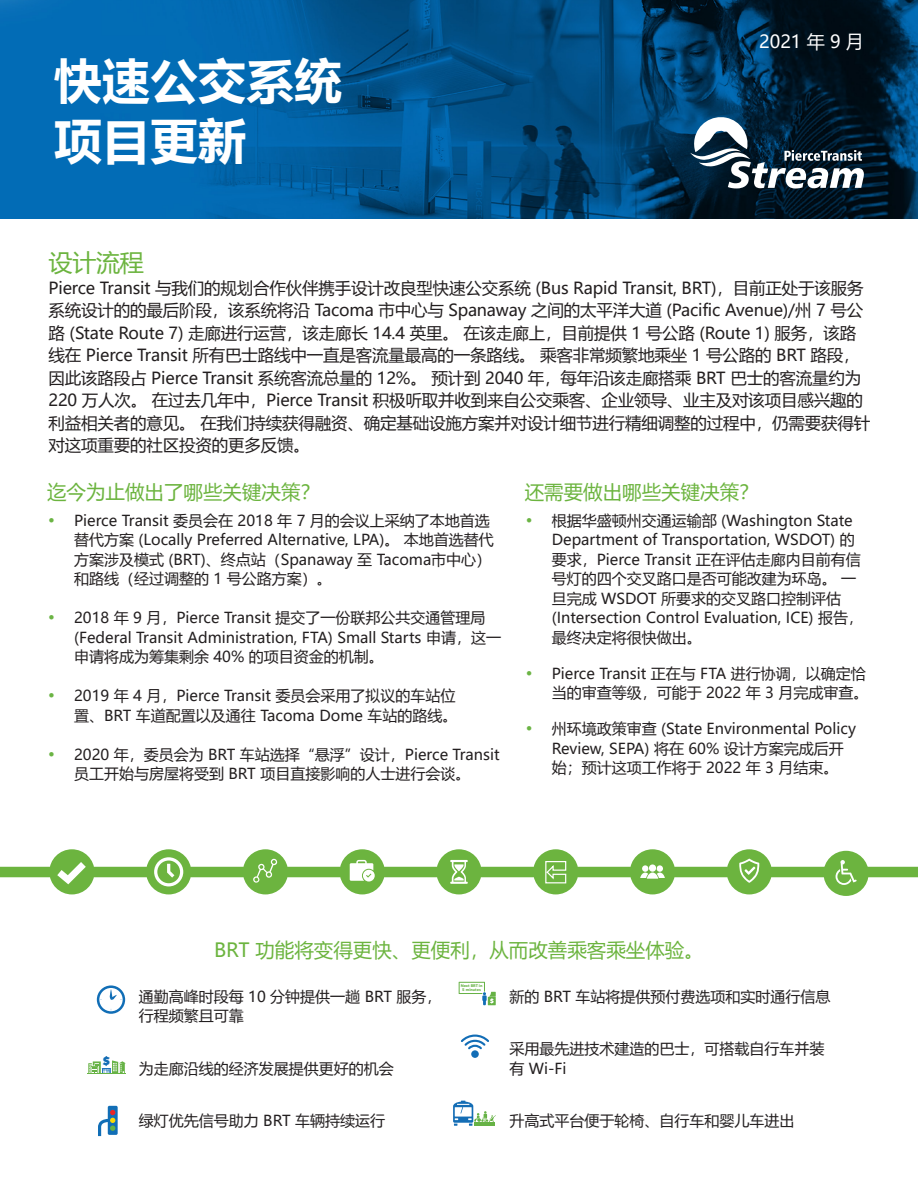
<style>
.page{position:relative;width:918px;height:1188px;background:#fff}
.page>*{position:absolute;margin:0;border:0;box-sizing:border-box;transform-origin:0 0}
.t1{font:700 48px/60px "Microsoft Ya Hei";color:#fff}
.t2{font:24px "Microsoft Ya Hei";color:#6cb43f}
.t3{font:19.5px "Microsoft Ya Hei";color:#6cb43f}
.t4{font:18px "Microsoft Ya Hei";color:#fff}
.t5{font:16.5px/22.5px "Microsoft Ya Hei";letter-spacing:-.01em;color:#231f20}
.t6{font:15px/19.5px "Microsoft Ya Hei";color:#231f20}
.t7{font:800 11.4px "Avenir Next";color:#146db5}
.t8{font:700 3.9px/4.7px "Avenir Next";color:#66b245;text-align:center}
.s1{font-family:"Humanist 777 BT Roman Condensed B";color:#6bb444}
</style>
<div class="page">
<img style="left:0;top:0;width:918px;height:218px">
<svg style="left:690px;top:115px;width:174px;height:74px"></svg>
<div style="left:0;top:867px;width:918px;height:10px;background:#6cb43f"></div>
<div style="left:49px;top:849px;width:46px;height:45px;background:#6cb43f;border-radius:50%"></div>
<svg style="left:57px;top:862px;width:29px;height:22px"></svg>
<div style="left:146px;top:849px;width:45px;height:45px;background:#6cb43f;border-radius:50%"></div>
<svg style="left:154px;top:857px;width:29px;height:29px"></svg>
<div style="left:243px;top:849px;width:45px;height:45px;background:#6cb43f;border-radius:50%"></div>
<svg style="left:253px;top:859px;width:24px;height:24px"></svg>
<div style="left:340px;top:849px;width:45px;height:45px;background:#6cb43f;border-radius:50%"></div>
<svg style="left:350px;top:860px;width:25px;height:22px"></svg>
<div style="left:436px;top:849px;width:46px;height:45px;background:#6cb43f;border-radius:50%"></div>
<svg style="left:450px;top:860px;width:18px;height:24px"></svg>
<div style="left:533px;top:849px;width:45px;height:45px;background:#6cb43f;border-radius:50%"></div>
<svg style="left:545px;top:861px;width:21px;height:23px"></svg>
<div style="left:630px;top:849px;width:45px;height:45px;background:#6cb43f;border-radius:50%"></div>
<svg style="left:640px;top:864px;width:25px;height:15px"></svg>
<div style="left:727px;top:849px;width:45px;height:45px;background:#6cb43f;border-radius:50%"></div>
<svg style="left:739px;top:859px;width:20px;height:24px"></svg>
<div style="left:823px;top:851px;width:46px;height:45px;background:#6cb43f;border-radius:50%"></div>
<svg style="left:836px;top:860px;width:21px;height:25px"></svg>
<svg style="left:97px;top:988px;width:28px;height:26px"></svg>
<div style="left:97px;top:985px;width:28px;height:29px;border:3px solid #116eb6;border-radius:50%"></div>
<svg style="left:110px;top:989px;width:12px;height:12px"></svg>
<svg style="left:88px;top:1060px;width:38px;height:13px"></svg>
<hr style="left:87px;top:1073px;width:39px;height:1px;background:#68b345">
<svg style="left:98px;top:1106px;width:20px;height:30px"></svg>
<svg style="left:458px;top:981px;width:27px;height:13px"></svg>
<svg style="left:459px;top:982px;width:37px;height:23px"></svg>
<div style="left:471px;top:1050px;width:8px;height:8px;background:#126db6;border-radius:50%"></div>
<svg style="left:461px;top:1034px;width:28px;height:17px"></svg>
<svg style="left:453px;top:1101px;width:43px;height:25px"></svg>
<h1 class="t1" style="left:54px;top:49px;width:289px">快速公交系统项目更新</h1>
<p class="t4" style="left:759px;top:29px;width:106px">2021 年 9 月</p>
<h2 class="t2" style="left:49px;top:247px;width:97px">设计流程</h2>
<p class="t5" style="left:49px;top:276px;width:823px">Pierce Transit 与我们的规划合作伙伴携手设计改良型快速公交系统 (Bus Rapid Transit, BRT)，目前正处于该服务系统设计的的最后阶段，该系统将沿 Tacoma 市中心与 Spanaway 之间的太平洋大道 (Pacific Avenue)/州 7 号公路 (State Route 7) 走廊进行运营，该走廊长 14.4 英里。 在该走廊上，目前提供 1 号公路 (Route 1) 服务，该路线在 Pierce Transit 所有巴士路线中一直是客流量最高的一条路线。 乘客非常频繁地乘坐 1 号公路的 BRT 路段，因此该路段占 Pierce Transit 系统客流总量的 12%。 预计到 2040 年，每年沿该走廊搭乘 BRT 巴士的客流量约为220 万人次。 在过去几年中，Pierce Transit 积极听取并收到来自公交乘客、企业领导、业主及对该项目感兴趣的利益相关者的意见。 在我们持续获得融资、确定基础设施方案并对设计细节进行精细调整的过程中，仍需要获得针对这项重要的社区投资的更多反馈。</p>
<h3 class="t3" style="left:47px;top:479px;width:274px">迄今为止做出了哪些关键决策？</h3>
<p class="t6" style="left:74px;top:510px;width:421px;text-indent:-27px"><span class="s1">•</span> Pierce Transit 委员会在 2018 年 7 月的会议上采纳了本地首选替代方案 (Locally Preferred Alternative, LPA)。 本地首选替代方案涉及模式 (BRT)、终点站（Spanaway 至 Tacoma市中心）和路线（经过调整的 1 号公路方案）。</p>
<p class="t6" style="left:74px;top:608px;width:428px;text-indent:-27px"><span class="s1">•</span> 2018 年 9 月，Pierce Transit 提交了一份联邦公共交通管理局(Federal Transit Administration, FTA) Small Starts 申请，这一申请将成为筹集剩余 40% 的项目资金的机制。</p>
<p class="t6" style="left:47px;top:686px;width:412px;text-align:right"><span class="s1">•</span> 2019 年 4 月，Pierce Transit 委员会采用了拟议的车站位置、BRT 车道配置以及通往 Tacoma Dome 车站的路线。</p>
<p class="t6" style="left:47px;top:744px;width:454px;text-align:center"><span class="s1">•</span> 2020 年，委员会为 BRT 车站选择“悬浮”设计，Pierce Transit员工开始与房屋将受到 BRT 项目直接影响的人士进行会谈。</p>
<h3 class="t3" style="left:525px;top:479px;width:235px">还需要做出哪些关键决策？</h3>
<p class="t6" style="left:552px;top:510px;width:313px;text-indent:-27px"><span class="s1">•</span> 根据华盛顿州交通运输部 (Washington State<br>Department of Transportation, WSDOT) 的要求，Pierce Transit 正在评估走廊内目前有信号灯的四个交叉路口是否可能改建为环岛。 一旦完成 WSDOT 所要求的交叉路口控制评估(Intersection Control Evaluation, ICE) 报告，最终决定将很快做出。</p>
<p class="t6" style="left:525px;top:663px;width:345px;text-align:right"><span class="s1">•</span> Pierce Transit 正在与 FTA 进行协调，以确定恰当的审查等级，可能于 2022 年 3 月完成审查。</p>
<p class="t6" style="left:552px;top:719px;width:306px;text-indent:-27px"><span class="s1">•</span> 州环境政策审查 (State Environmental Policy<br>Review, SEPA) 将在 60% 设计方案完成后开始；预计这项工作将于 2022 年 3 月结束。</p>
<p class="t7" style="left:103px;top:1054px;width:9px">$</p>
<h3 class="t3" style="left:214px;top:937px;width:491px">BRT 功能将变得更快、更便利，从而改善乘客乘坐体验。</h3>
<p class="t6" style="left:139px;top:986px;width:304px">通勤高峰时段每 10 分钟提供一趟 BRT 服务，行程频繁且可靠</p>
<p class="t6" style="left:139px;top:1058px;width:256px">为走廊沿线的经济发展提供更好的机会</p>
<p class="t6" style="left:139px;top:1111px;width:248px">绿灯优先信号助力 BRT 车辆持续运行</p>
<p class="t8" style="left:461px;top:983px;width:23px">Next BRT in<br>5 minutes</p>
<p class="t6" style="left:509px;top:986px;width:323px">新的 BRT 车站将提供预付费选项和实时通行信息</p>
<p class="t6" style="left:509px;top:1039px;width:316px">采用最先进技术建造的巴士，可搭载自行车并装有 Wi-Fi</p>
<p class="t6" style="left:509px;top:1111px;width:286px">升高式平台便于轮椅、自行车和婴儿车进出</p>
</div>
